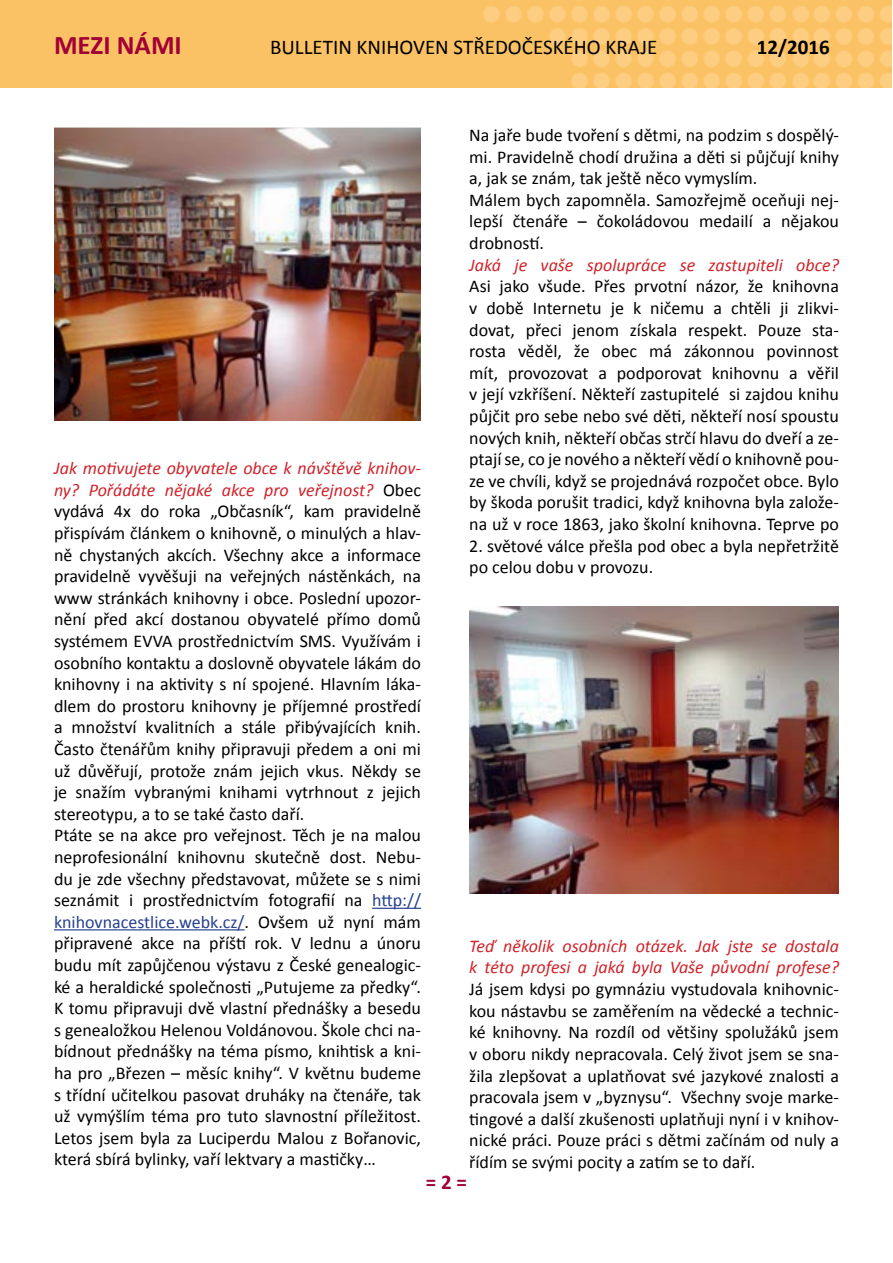
<style>
.page{position:relative;width:893px;height:1263px;background:#fff}
.page>*{position:absolute;margin:0;border:0;box-sizing:border-box;transform-origin:0 0}
.t1{font:700 27px "Calibri";color:#a10134}
.t2{font:21px "Calibri";color:#000}
.t3{font:700 21px "Calibri";color:#000}
.t4{font:700 21px "Calibri";color:#a10134}
.t5{font:18px/21.6px "Calibri";color:#000}
.t6{font:italic 18px/21.6px "Calibri";color:#d0232a}
.s1{font-style:italic;color:#d0232a}
.s2{color:#25408f}
</style>
<div class="page">
<img style="left:0;top:0;width:891px;height:88px">
<hr style="left:372px;top:908px;width:49px;height:1px;background:#25408f">
<hr style="left:54px;top:929px;width:191px;height:1px;background:#25408f">
<img style="left:54px;top:128px;width:367px;height:293px">
<img style="left:469px;top:606px;width:370px;height:287px">
<h1 class="t1" style="left:54px;top:27px;width:129px">MEZI NÁMI</h1>
<p class="t2" style="left:270px;top:33px;width:389px">BULLETIN KNIHOVEN STŘEDOČESKÉHO KRAJE</p>
<p class="t3" style="left:757px;top:33px;width:74px">12/2016</p>
<p class="t5" style="left:54px;top:457px;width:368px"><span class="s1">Jak motivujete obyvatele obce k návštěvě knihov&shy;ny? Pořádáte nějaké akce pro veřejnost?</span> Obec vydává 4x do roka „Občasník“, kam pravidelně přispívám článkem o knihovně, o minulých a hlav&shy;ně chystaných akcích. Všechny akce a informace pravidelně vyvěšuji na veřejných nástěnkách, na www stránkách knihovny i obce. Poslední upozor&shy;nění před akcí dostanou obyvatelé přímo domů systémem EVVA prostřednictvím SMS. Využívám i osobního kontaktu a doslovně obyvatele lákám do knihovny i na aktivity s ní spojené. Hlavním láka&shy;dlem do prostoru knihovny je příjemné prostředí a množství kvalitních a stále přibývajících knih.<br>Často čtenářům knihy připravuji předem a oni mi už důvěřují, protože znám jejich vkus. Někdy se je snažím vybranými knihami vytrhnout z jejich stereotypu, a to se také často daří.<br>Ptáte se na akce pro veřejnost. Těch je na malou neprofesionální knihovnu skutečně dost. Nebu&shy;du je zde všechny představovat, můžete se s nimi seznámit i prostřednictvím fotografií na <span class="s2">http:// knihovnacestlice.webk.cz/</span>. Ovšem už nyní mám připravené akce na příští rok. V lednu a únoru budu mít zapůjčenou výstavu z České genealogic&shy;ké a heraldické společnosti „Putujeme za předky“.<br>K tomu připravuji dvě vlastní přednášky a besedu s genealožkou Helenou Voldánovou. Škole chci na&shy;bídnout přednášky na téma písmo, knihtisk a kni&shy;ha pro „Březen – měsíc knihy“. V květnu budeme s třídní učitelkou pasovat druháky na čtenáře, tak už vymýšlím téma pro tuto slavnostní příležitost.<br>Letos jsem byla za Luciperdu Malou z Bořanovic, která sbírá bylinky, vaří lektvary a mastičky…</p>
<p class="t5" style="left:469px;top:124px;width:371px">Na jaře bude tvoření s dětmi, na podzim s dospělý&shy;mi. Pravidelně chodí družina a děti si půjčují knihy a, jak se znám, tak ještě něco vymyslím.<br>Málem bych zapomněla. Samozřejmě oceňuji nej&shy;lepší čtenáře – čokoládovou medailí a nějakou drobností.</p>
<p class="t6" style="left:469px;top:253px;width:371px">Jaká je vaše spolupráce se zastupiteli obce?</p>
<p class="t5" style="left:469px;top:276px;width:371px;text-align:justify">Asi jako všude. Přes prvotní názor, že knihovna v době Internetu je k ničemu a chtěli ji zlikvi&shy;dovat, přeci jenom získala respekt. Pouze sta&shy;rosta věděl, že obec má zákonnou povinnost mít, provozovat a podporovat knihovnu a věřil v její vzkříšení. Někteří zastupitelé si zajdou knihu půjčit pro sebe nebo své děti, někteří nosí spoustu nových knih, někteří občas strčí hlavu do dveří a ze&shy;ptají se, co je nového a někteří vědí o knihovně pou&shy;ze ve chvíli, když se projednává rozpočet obce. Bylo by škoda porušit tradici, když knihovna byla založe&shy;na už v roce 1863, jako školní knihovna. Teprve po</p>
<p class="t5" style="left:469px;top:535px;width:371px">2. světové válce přešla pod obec a byla nepřetržitě po celou dobu v provozu.</p>
<p class="t6" style="left:469px;top:934px;width:371px">Teď několik osobních otázek. Jak jste se dostala k této profesi a jaká byla Vaše původní profese?</p>
<p class="t5" style="left:469px;top:978px;width:371px;text-align:justify">Já jsem kdysi po gymnáziu vystudovala knihovnic&shy;kou nástavbu se zaměřením na vědecké a technic&shy;ké knihovny. Na rozdíl od většiny spolužáků jsem v oboru nikdy nepracovala. Celý život jsem se sna&shy;žila zlepšovat a uplatňovat své jazykové znalosti a pracovala jsem v „byznysu“. Všechny svoje marke&shy;tingové a další zkušenosti uplatňuji nyní i v knihov&shy;nické práci. Pouze práci s dětmi začínám od nuly a řídím se svými pocity a zatím se to daří.</p>
<p class="t4" style="left:426px;top:1169px;width:43px">= 2 =</p>
</div>
